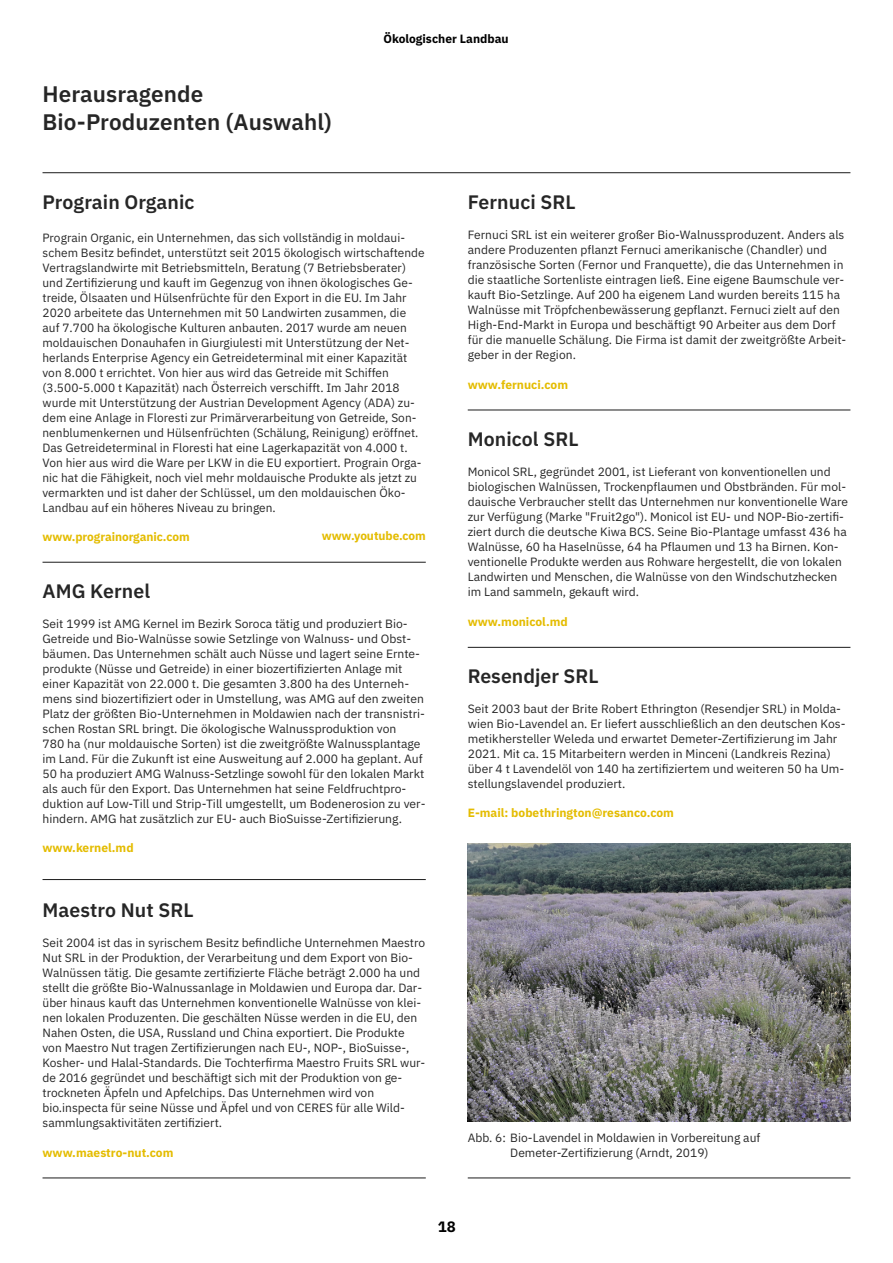
<style>
.page{position:relative;width:893px;height:1263px;background:#fff}
.page>*{position:absolute;margin:0;border:0;box-sizing:border-box;transform-origin:0 0}
.t1{font:600 22.5px/28.5px "IBM Plex Sans";letter-spacing:.005em;color:#262626}
.t2{font:600 19.5px "IBM Plex Sans";letter-spacing:.005em;color:#262626}
.t3{font:700 15px "IBM Plex Sans";color:#000}
.t4{font:12px/15px "IBM Plex Sans";color:#262626}
.t5{font:700 12px "IBM Plex Sans";color:#e4bc01}
.t6{font:700 12px "IBM Plex Sans";color:#000}
</style>
<div class="page">
<hr style="left:43px;top:879px;width:383px;height:1px;background:#262626">
<hr style="left:43px;top:1177px;width:383px;height:1px;background:#262626">
<hr style="left:468px;top:1177px;width:382px;height:1px;background:#262626">
<hr style="left:43px;top:172px;width:807px;height:1px;background:#262626">
<hr style="left:43px;top:562px;width:383px;height:1px;background:#262626">
<hr style="left:468px;top:409px;width:382px;height:1px;background:#262626">
<hr style="left:468px;top:647px;width:382px;height:1px;background:#262626">
<img style="left:468px;top:843px;width:382px;height:278px">
<h1 class="t1" style="left:43px;top:81px;width:291px">Herausragende<br>Bio-Produzenten (Auswahl)</h1>
<p class="t6" style="left:384px;top:33px;width:127px">Ökologischer Landbau</p>
<h2 class="t2" style="left:43px;top:193px;width:154px">Prograin Organic</h2>
<p class="t4" style="left:43px;top:231px;width:384px">Prograin Organic, ein Unternehmen, das sich vollständig in moldaui&shy;schem Besitz befindet, unterstützt seit 2015 ökologisch wirtschaftende Vertragslandwirte mit Betriebsmitteln, Beratung (7 Betriebsberater) und Zertifizierung und kauft im Gegenzug von ihnen ökologisches Ge&shy;treide, Ölsaaten und Hülsenfrüchte für den Export in die EU. Im Jahr 2020 arbeitete das Unternehmen mit 50 Landwirten zusammen, die auf 7.700 ha ökologische Kulturen anbauten. 2017 wurde am neuen moldauischen Donauhafen in Giurgiulesti mit Unterstützung der Net&shy;herlands Enterprise Agency ein Getreideterminal mit einer Kapazität von 8.000 t errichtet. Von hier aus wird das Getreide mit Schiffen (3.500-5.000 t Kapazität) nach Österreich verschifft. Im Jahr 2018 wurde mit Unterstützung der Austrian Development Agency (ADA) zu&shy;dem eine Anlage in Floresti zur Primärverarbeitung von Getreide, Son&shy;nenblumenkernen und Hülsenfrüchten (Schälung, Reinigung) eröffnet.<br>Das Getreideterminal in Floresti hat eine Lagerkapazität von 4.000 t.<br>Von hier aus wird die Ware per LKW in die EU exportiert. Prograin Orga&shy;nic hat die Fähigkeit, noch viel mehr moldauische Produkte als jetzt zu vermarkten und ist daher der Schlüssel, um den moldauischen Öko-Landbau auf ein höheres Niveau zu bringen.</p>
<h2 class="t2" style="left:468px;top:193px;width:109px">Fernuci SRL</h2>
<p class="t4" style="left:468px;top:228px;width:380px">Fernuci SRL ist ein weiterer großer Bio-Walnussproduzent. Anders als andere Produzenten pflanzt Fernuci amerikanische (Chandler) und französische Sorten (Fernor und Franquette), die das Unternehmen in die staatliche Sortenliste eintragen ließ. Eine eigene Baumschule ver&shy;kauft Bio-Setzlinge. Auf 200 ha eigenem Land wurden bereits 115 ha Walnüsse mit Tröpfchenbewässerung gepflanzt. Fernuci zielt auf den High-End-Markt in Europa und beschäftigt 90 Arbeiter aus dem Dorf für die manuelle Schälung. Die Firma ist damit der zweitgrößte Arbeit&shy;geber in der Region.</p>
<p class="t5" style="left:468px;top:379px;width:102px">www.fernuci.com</p>
<h2 class="t2" style="left:468px;top:430px;width:112px">Monicol SRL</h2>
<p class="t4" style="left:468px;top:465px;width:382px">Monicol SRL, gegründet 2001, ist Lieferant von konventionellen und biologischen Walnüssen, Trockenpflaumen und Obstbränden. Für mol&shy;dauische Verbraucher stellt das Unternehmen nur konventionelle Ware zur Verfügung (Marke "Fruit2go"). Monicol ist EU- und NOP-Bio-zertifi&shy;ziert durch die deutsche Kiwa BCS. Seine Bio-Plantage umfasst 436 ha Walnüsse, 60 ha Haselnüsse, 64 ha Pflaumen und 13 ha Birnen. Kon&shy;ventionelle Produkte werden aus Rohware hergestellt, die von lokalen Landwirten und Menschen, die Walnüsse von den Windschutzhecken</p>
<p class="t5" style="left:43px;top:532px;width:149px">www.prograinorganic.com</p>
<p class="t5" style="left:322px;top:531px;width:106px">www.youtube.com</p>
<h2 class="t2" style="left:43px;top:583px;width:109px">AMG Kernel</h2>
<p class="t4" style="left:468px;top:585px;width:173px">im Land sammeln, gekauft wird.</p>
<p class="t4" style="left:43px;top:617px;width:384px">Seit 1999 ist AMG Kernel im Bezirk Soroca tätig und produziert Bio-Getreide und Bio-Walnüsse sowie Setzlinge von Walnuss- und Obst&shy;bäumen. Das Unternehmen schält auch Nüsse und lagert seine Ernte&shy;produkte (Nüsse und Getreide) in einer biozertifizierten Anlage mit einer Kapazität von 22.000 t. Die gesamten 3.800 ha des Unterneh&shy;mens sind biozertifiziert oder in Umstellung, was AMG auf den zweiten Platz der größten Bio-Unternehmen in Moldawien nach der transnistri&shy;schen Rostan SRL bringt. Die ökologische Walnussproduktion von<br>780 ha (nur moldauische Sorten) ist die zweitgrößte Walnussplantage im Land. Für die Zukunft ist eine Ausweitung auf 2.000 ha geplant. Auf 50 ha produziert AMG Walnuss-Setzlinge sowohl für den lokalen Markt als auch für den Export. Das Unternehmen hat seine Feldfruchtpro&shy;duktion auf Low-Till und Strip-Till umgestellt, um Bodenerosion zu ver&shy;hindern. AMG hat zusätzlich zur EU- auch BioSuisse-Zertifizierung.</p>
<p class="t5" style="left:43px;top:843px;width:93px">www.kernel.md</p>
<p class="t5" style="left:468px;top:616px;width:102px">www.monicol.md</p>
<h2 class="t2" style="left:468px;top:668px;width:132px">Resendjer SRL</h2>
<p class="t4" style="left:468px;top:702px;width:379px">Seit 2003 baut der Brite Robert Ethrington (Resendjer SRL) in Molda&shy;wien Bio-Lavendel an. Er liefert ausschließlich an den deutschen Kos&shy;metikhersteller Weleda und erwartet Demeter-Zertifizierung im Jahr 2021. Mit ca. 15 Mitarbeitern werden in Minceni (Landkreis Rezina) über 4 t Lavendelöl von 140 ha zertifiziertem und weiteren 50 ha Um&shy;stellungslavendel produziert.</p>
<p class="t5" style="left:468px;top:807px;width:208px">E-mail: bobethrington@resanco.com</p>
<h2 class="t2" style="left:43px;top:901px;width:153px">Maestro Nut SRL</h2>
<p class="t4" style="left:43px;top:936px;width:384px">Seit 2004 ist das in syrischem Besitz befindliche Unternehmen Maestro Nut SRL in der Produktion, der Verarbeitung und dem Export von Bio-Walnüssen tätig. Die gesamte zertifizierte Fläche beträgt 2.000 ha und stellt die größte Bio-Walnussanlage in Moldawien und Europa dar. Dar&shy;über hinaus kauft das Unternehmen konventionelle Walnüsse von klei&shy;nen lokalen Produzenten. Die geschälten Nüsse werden in die EU, den Nahen Osten, die USA, Russland und China exportiert. Die Produkte von Maestro Nut tragen Zertifizierungen nach EU-, NOP-, BioSuisse-, Kosher- und Halal-Standards. Die Tochterfirma Maestro Fruits SRL wur&shy;de 2016 gegründet und beschäftigt sich mit der Produktion von ge&shy;trockneten Äpfeln und Apfelchips. Das Unternehmen wird von bio.inspecta für seine Nüsse und Äpfel und von CERES für alle Wild&shy;sammlungsaktivitäten zertifiziert.</p>
<p class="t5" style="left:43px;top:1147px;width:132px">www.maestro-nut.com</p>
<p class="t4" style="left:510px;top:1131px;width:252px;text-indent:-43px">Abb. 6: Bio-Lavendel in Moldawien in Vorbereitung auf<br>Demeter-Zertifizierung (Arndt, 2019)</p>
<p class="t3" style="left:438px;top:1220px;width:19px">18</p>
</div>
